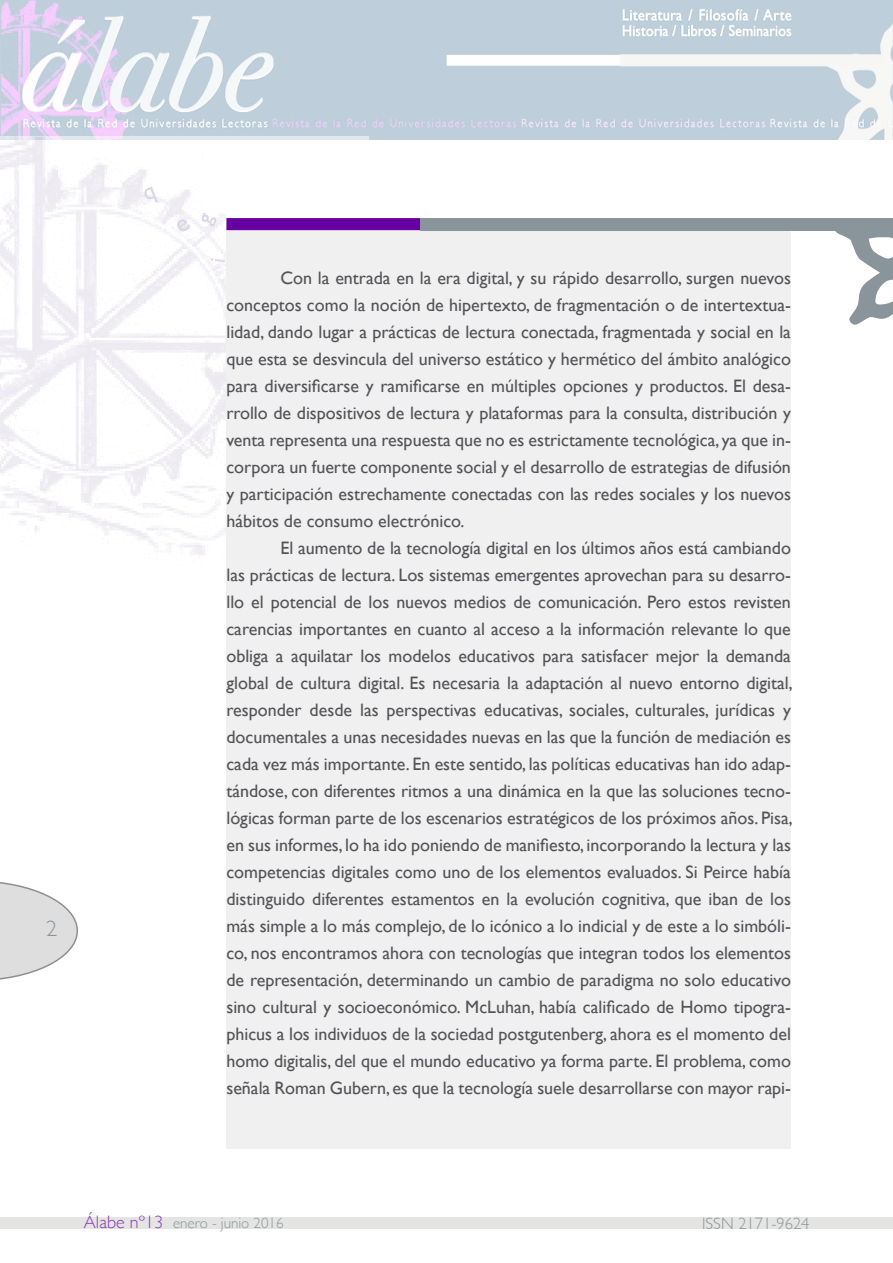
<style>
.page{position:relative;width:893px;height:1263px;background:#fff}
.page>*{position:absolute;margin:0;border:0;box-sizing:border-box;transform-origin:0 0}
.t1{font:300 22.5px "Gill Sans";color:#8a949d}
.t2{font:18px/27px "Gill Sans";color:#525257;text-align:justify}
.t3{font:300 16.5px "Gill Sans";color:#8c959c}
.t4{font:300 15px "Gill Sans";color:#8c959c}
.s1{font-size:18px;color:#893ab6}
</style>
<div class="page">
<svg style="left:0;top:882px;width:78px;height:98px"></svg>
<div style="left:0;top:1218px;width:893px;height:11px;background:#e4e4e3"></div>
<img style="left:0;top:0;width:893px;height:139px">
<img style="left:0;top:136px;width:368px;height:419px">
<div style="left:226px;top:224px;width:565px;height:924px;background:#f0f0f0"></div>
<div style="left:226px;top:218px;width:264px;height:12px;background:#6600a1;border:2px solid #6600a1"></div>
<div style="left:421px;top:218px;width:472px;height:12px;background:#8a959b"></div>
<svg style="left:834px;top:230px;width:59px;height:95px"></svg>
<p class="t1" style="left:46px;top:911px;width:13px">2</p>
<p class="t2" style="left:226px;top:264px;width:566px;text-indent:54px">Con la entrada en la era digital, y su rápido desarrollo, surgen nuevos conceptos como la noción de hipertexto, de fragmentación o de intertextua&shy;lidad, dando lugar a prácticas de lectura conectada, fragmentada y social en la que esta se desvincula del universo estático y hermético del ámbito analógico para diversificarse y ramificarse en múltiples opciones y productos. El desa&shy;rrollo de dispositivos de lectura y plataformas para la consulta, distribución y venta representa una respuesta que no es estrictamente tecnológica, ya que in&shy;corpora un fuerte componente social y el desarrollo de estrategias de difusión y participación estrechamente conectadas con las redes sociales y los nuevos hábitos de consumo electrónico.</p>
<p class="t2" style="left:226px;top:534px;width:568px;text-indent:54px">El aumento de la tecnología digital en los últimos años está cambiando las prácticas de lectura. Los sistemas emergentes aprovechan para su desarro&shy;llo el potencial de los nuevos medios de comunicación. Pero estos revisten carencias importantes en cuanto al acceso a la información relevante lo que obliga a aquilatar los modelos educativos para satisfacer mejor la demanda global de cultura digital. Es necesaria la adaptación al nuevo entorno digital, responder desde las perspectivas educativas, sociales, culturales, jurídicas y documentales a unas necesidades nuevas en las que la función de mediación es cada vez más importante. En este sentido, las políticas educativas han ido adap&shy;tándose, con diferentes ritmos a una dinámica en la que las soluciones tecno&shy;lógicas forman parte de los escenarios estratégicos de los próximos años. Pisa, en sus informes, lo ha ido poniendo de manifiesto, incorporando la lectura y las competencias digitales como uno de los elementos evaluados. Si Peirce había distinguido diferentes estamentos en la evolución cognitiva, que iban de los más simple a lo más complejo, de lo icónico a lo indicial y de este a lo simbóli&shy;co, nos encontramos ahora con tecnologías que integran todos los elementos de representación, determinando un cambio de paradigma no solo educativo sino cultural y socioeconómico. McLuhan, había calificado de Homo tipogra&shy;phicus a los individuos de la sociedad postgutenberg, ahora es el momento del homo digitalis, del que el mundo educativo ya forma parte. El problema, como señala Roman Gubern, es que la tecnología suele desarrollarse con mayor rapi-</p>
<p class="t4" style="left:84px;top:1211px;width:201px"><span class="s1">Álabe nº13</span> enero - junio 2016</p>
<p class="t3" style="left:702px;top:1211px;width:109px">ISSN 2171-9624</p>
</div>
